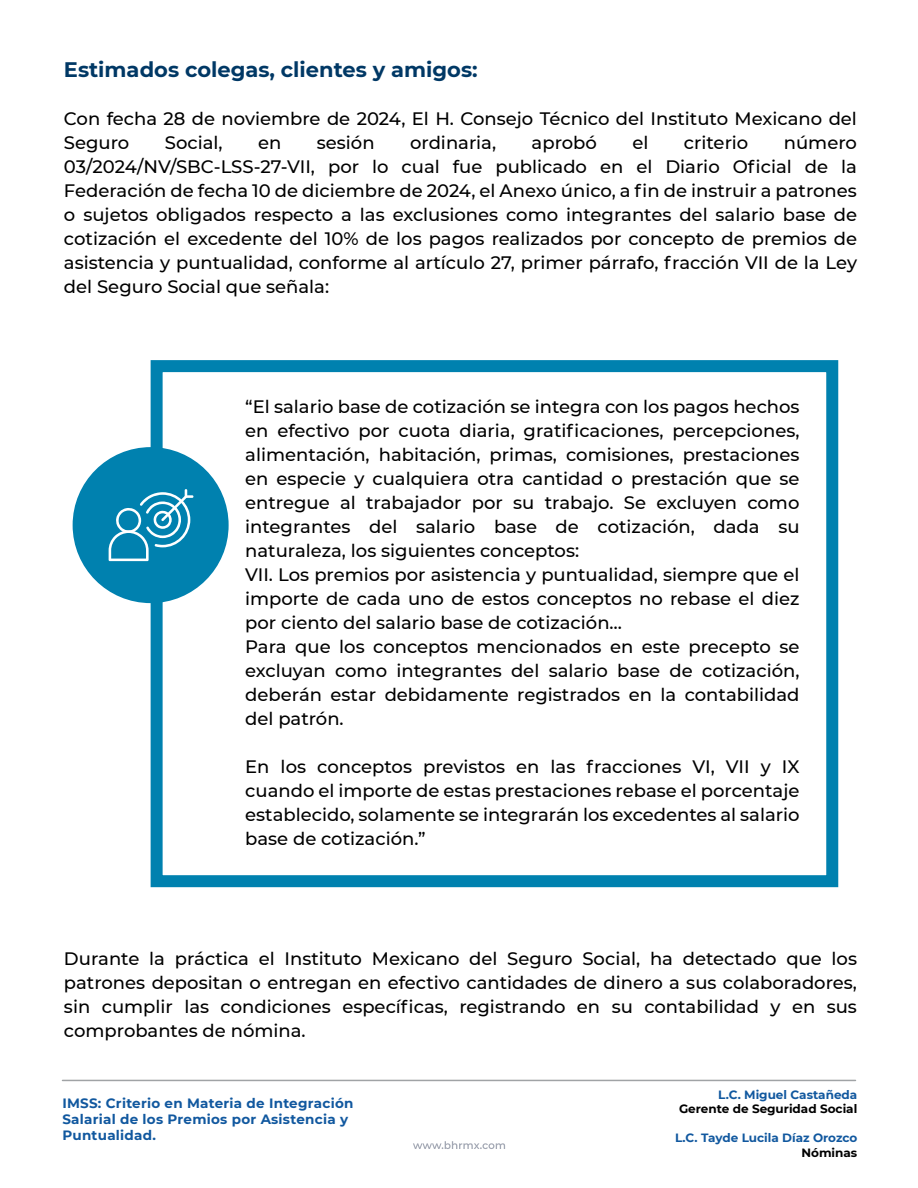
<style>
.page{position:relative;width:918px;height:1188px;background:#fff}
.page>*{position:absolute;margin:0;border:0;box-sizing:border-box;transform-origin:0 0}
.t1{font:700 21px "Montserrat";color:#003865}
.t2{font:500 18px/24px "Montserrat";color:#000;text-align:justify}
.t3{font:700 13.5px/16.2px "Montserrat";letter-spacing:.02em;color:#11589f}
.t4{font:700 12px "Montserrat";color:#11589f}
.t5{font:700 12px "Montserrat";color:#000}
</style>
<div class="page">
<hr style="left:62px;top:1080px;width:794px;height:1px;background:#a0a3a5">
<svg style="left:413px;top:1141px;width:92px;height:8px"></svg>
<div style="left:151px;top:360px;width:687px;height:527px;border:12px solid #0081af"></div>
<div style="left:73px;top:447px;width:156px;height:156px;background:#0081af;border-radius:50%"></div>
<svg style="left:109px;top:489px;width:84px;height:72px"></svg>
<p class="t1" style="left:64px;top:55px;width:415px">Estimados colegas, clientes y amigos:</p>
<p class="t2" style="left:64px;top:106px;width:795px">Con fecha 28 de noviembre de 2024, El H. Consejo Técnico del Instituto Mexicano del<br>Seguro</p>
<p class="t2" style="left:165px;top:130px;width:59px">Social,</p>
<p class="t2" style="left:258px;top:130px;width:25px">en</p>
<p class="t2" style="left:317px;top:130px;width:59px">sesión</p>
<p class="t2" style="left:410px;top:130px;width:88px">ordinaria,</p>
<p class="t2" style="left:532px;top:130px;width:67px">aprobó</p>
<p class="t2" style="left:632px;top:130px;width:18px">el</p>
<p class="t2" style="left:684px;top:130px;width:66px">criterio</p>
<p class="t2" style="left:64px;top:130px;width:795px;text-indent:720px">número 03/2024/NV/SBC-LSS-27-VII, por lo cual fue publicado en el Diario Oficial de la Federación de fecha 10 de diciembre de 2024, el Anexo único, a fin de instruir a patrones o sujetos obligados respecto a las exclusiones como integrantes del salario base de cotización el excedente del 10% de los pagos realizados por concepto de premios de asistencia y puntualidad, conforme al artículo 27, primer párrafo, fracción VII de la Ley del Seguro Social que señala:</p>
<p class="t2" style="left:245px;top:394px;width:556px;text-align:left">“El salario base de cotización se integra con los pagos hechos en efectivo por cuota diaria, gratificaciones, percepciones, alimentación, habitación, primas, comisiones, prestaciones en especie y cualquiera otra cantidad o prestación que se entregue al trabajador por su trabajo. Se excluyen como integrantes del salario base de cotización, dada su naturaleza, los siguientes conceptos:<br>VII. Los premios por asistencia y puntualidad, siempre que el importe de cada uno de estos conceptos no rebase el diez por ciento del salario base de cotización…<br>Para que los conceptos mencionados en este precepto se excluyan como integrantes del salario base de cotización, deberán estar debidamente registrados en la contabilidad del patrón.</p>
<p class="t2" style="left:245px;top:754px;width:556px">En los conceptos previstos en las fracciones VI, VII y IX cuando el importe de estas prestaciones rebase el porcentaje establecido, solamente se integrarán los excedentes al salario base de cotización.”</p>
<p class="t2" style="left:64px;top:946px;width:795px">Durante la práctica el Instituto Mexicano del Seguro Social, ha detectado que los patrones depositan o entregan en efectivo cantidades de dinero a sus colaboradores, sin cumplir las condiciones específicas, registrando en su contabilidad y en sus comprobantes de nómina.</p>
<p class="t3" style="left:62px;top:1094px;width:293px">IMSS: Criterio en Materia de Integración<br>Salarial de los Premios por Asistencia y<br>Puntualidad.</p>
<p class="t4" style="left:718px;top:1086px;width:141px">L.C. Miguel Castañeda</p>
<p class="t5" style="left:679px;top:1100px;width:180px">Gerente de Seguridad Social</p>
<p class="t4" style="left:675px;top:1129px;width:184px">L.C. Tayde Lucila Díaz Orozco</p>
<p class="t5" style="left:802px;top:1144px;width:57px">Nóminas</p>
</div>
